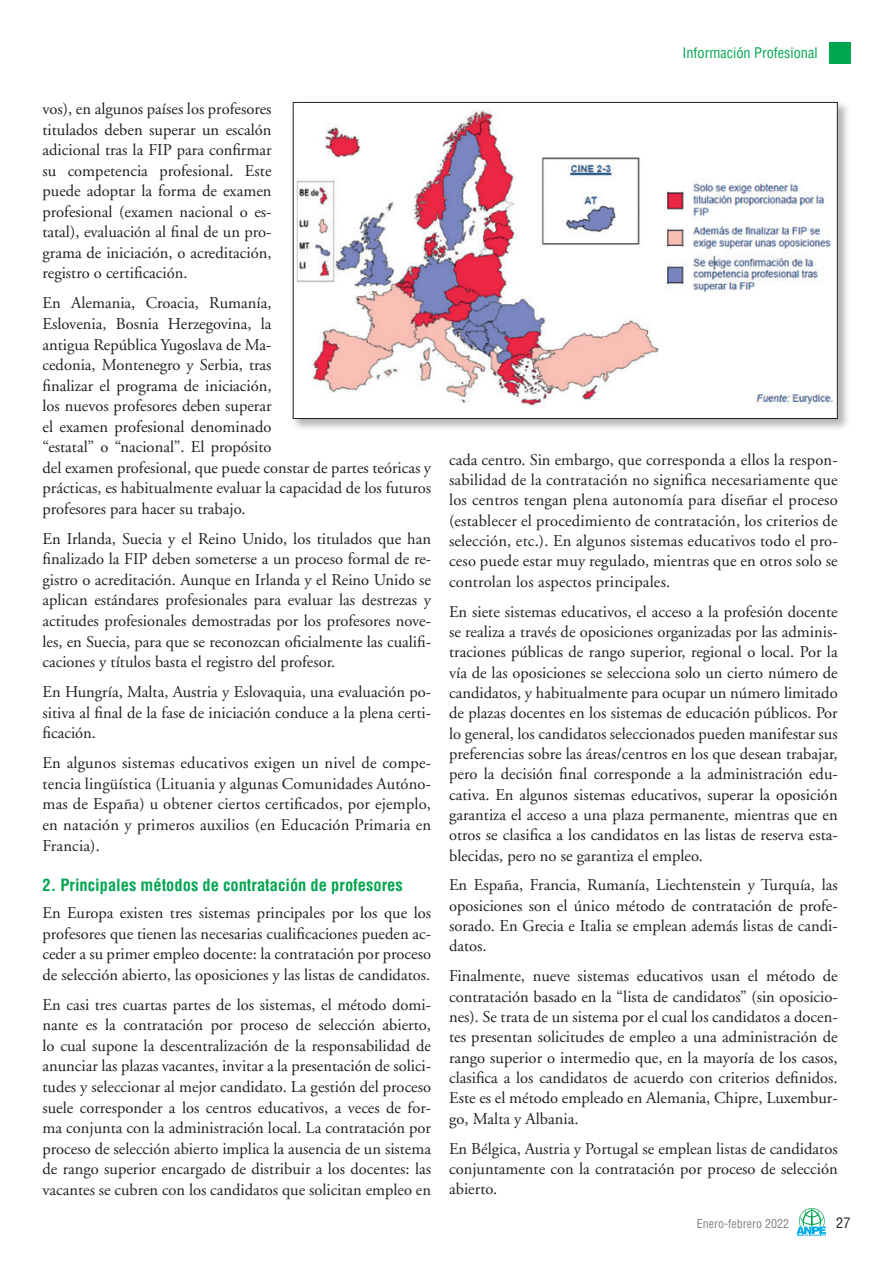
<style>
.page{position:relative;width:893px;height:1263px;background:#fff}
.page>*{position:absolute;margin:0;border:0;box-sizing:border-box;transform-origin:0 0}
.t1{font:16.5px/20.5px "Adobe Garamond";color:#231f20;text-align:justify}
.t2{font:700 condensed 16.5px "Helvetica";color:#00a54f}
.t3{font:condensed 14.25px "Helvetica";color:#00a54f}
.t4{font:condensed 14.25px "Helvetica";color:#231f20}
.t5{font:condensed 12px "Helvetica";color:#808285}
</style>
<div class="page">
<div style="left:829px;top:43px;width:21px;height:21px;background:#00a54f"></div>
<svg style="left:796px;top:1208px;width:30px;height:28px"></svg>
<img style="left:292px;top:101px;width:556px;height:328px">
<img style="left:295px;top:104px;width:541px;height:313px">
<p class="t1" style="left:43px;top:99px;width:231px">vos), en algunos países los profesores titulados deben superar un escalón adicional tras la FIP para confirmar su competencia profesional. Este puede adoptar la forma de examen profesional (examen nacional o es&shy;tatal), evaluación al final de un pro&shy;grama de iniciación, o acreditación, registro o certificación.</p>
<p class="t1" style="left:43px;top:293px;width:390px;text-align:left">En Alemania, Croacia, Rumanía,<br>Eslovenia, Bosnia Herzegovina, la<br>antigua República Yugoslava de Ma-<br>cedonia, Montenegro y Serbia, tras<br>finalizar el programa de iniciación,<br>los nuevos profesores deben superar<br>el examen profesional denominado<br>“estatal” o “nacional”. El propósito<br>del examen profesional, que puede constar de partes teóricas y prácticas, es habitualmente evaluar la capacidad de los futuros profesores para hacer su trabajo.</p>
<p class="t1" style="left:43px;top:529px;width:390px">En Irlanda, Suecia y el Reino Unido, los titulados que han finalizado la FIP deben someterse a un proceso formal de re&shy;gistro o acreditación. Aunque en Irlanda y el Reino Unido se aplican estándares profesionales para evaluar las destrezas y actitudes profesionales demostradas por los profesores nove&shy;les, en Suecia, para que se reconozcan oficialmente las cualifi&shy;caciones y títulos basta el registro del profesor.</p>
<p class="t1" style="left:43px;top:682px;width:390px">En Hungría, Malta, Austria y Eslovaquia, una evaluación po&shy;sitiva al final de la fase de iniciación conduce a la plena certi&shy;ficación.</p>
<p class="t1" style="left:43px;top:753px;width:390px">En algunos sistemas educativos exigen un nivel de compe&shy;tencia lingüística (Lituania y algunas Comunidades Autóno&shy;mas de España) u obtener ciertos certificados, por ejemplo, en natación y primeros auxilios (en Educación Primaria en Francia).</p>
<p class="t2" style="left:43px;top:875px;width:362px">2. Principales métodos de contratación de profesores</p>
<p class="t1" style="left:43px;top:903px;width:390px">En Europa existen tres sistemas principales por los que los profesores que tienen las necesarias cualificaciones pueden ac&shy;ceder a su primer empleo docente: la contratación por proceso de selección abierto, las oposiciones y las listas de candidatos.</p>
<p class="t1" style="left:43px;top:995px;width:390px">En casi tres cuartas partes de los sistemas, el método domi&shy;nante es la contratación por proceso de selección abierto, lo cual supone la descentralización de la responsabilidad de anunciar las plazas vacantes, invitar a la presentación de solici&shy;tudes y seleccionar al mejor candidato. La gestión del proceso suele corresponder a los centros educativos, a veces de for&shy;ma conjunta con la administración local. La contratación por proceso de selección abierto implica la ausencia de un sistema de rango superior encargado de distribuir a los docentes: las vacantes se cubren con los candidatos que solicitan empleo en</p>
<p class="t3" style="left:682px;top:44px;width:136px">Información Profesional</p>
<p class="t1" style="left:449px;top:450px;width:390px">cada centro. Sin embargo, que corresponda a ellos la respon&shy;sabilidad de la contratación no significa necesariamente que los centros tengan plena autonomía para diseñar el proceso (establecer el procedimiento de contratación, los criterios de selección, etc.). En algunos sistemas educativos todo el pro&shy;ceso puede estar muy regulado, mientras que en otros solo se controlan los aspectos principales.</p>
<p class="t1" style="left:449px;top:601px;width:390px">En siete sistemas educativos, el acceso a la profesión docente se realiza a través de oposiciones organizadas por las adminis&shy;traciones públicas de rango superior, regional o local. Por la vía de las oposiciones se selecciona solo un cierto número de candidatos, y habitualmente para ocupar un número limitado de plazas docentes en los sistemas de educación públicos. Por lo general, los candidatos seleccionados pueden manifestar sus preferencias sobre las áreas/centros en los que desean trabajar, pero la decisión final corresponde a la administración edu&shy;cativa. En algunos sistemas educativos, superar la oposición garantiza el acceso a una plaza permanente, mientras que en otros se clasifica a los candidatos en las listas de reserva esta&shy;blecidas, pero no se garantiza el empleo.</p>
<p class="t1" style="left:449px;top:875px;width:390px">En España, Francia, Rumanía, Liechtenstein y Turquía, las oposiciones son el único método de contratación de profe&shy;sorado. En Grecia e Italia se emplean además listas de candi&shy;datos.</p>
<p class="t1" style="left:449px;top:966px;width:390px">Finalmente, nueve sistemas educativos usan el método de contratación basado en la “lista de candidatos” (sin oposicio&shy;nes). Se trata de un sistema por el cual los candidatos a docen&shy;tes presentan solicitudes de empleo a una administración de rango superior o intermedio que, en la mayoría de los casos, clasifica a los candidatos de acuerdo con criterios definidos.<br>Este es el método empleado en Alemania, Chipre, Luxembur&shy;go, Malta y Albania.</p>
<p class="t1" style="left:449px;top:1138px;width:390px">En Bélgica, Austria y Portugal se emplean listas de candidatos conjuntamente con la contratación por proceso de selección abierto.</p>
<p class="t5" style="left:697px;top:1216px;width:94px">Enero-febrero 2022</p>
<p class="t4" style="left:836px;top:1214px;width:16px">27</p>
</div>
